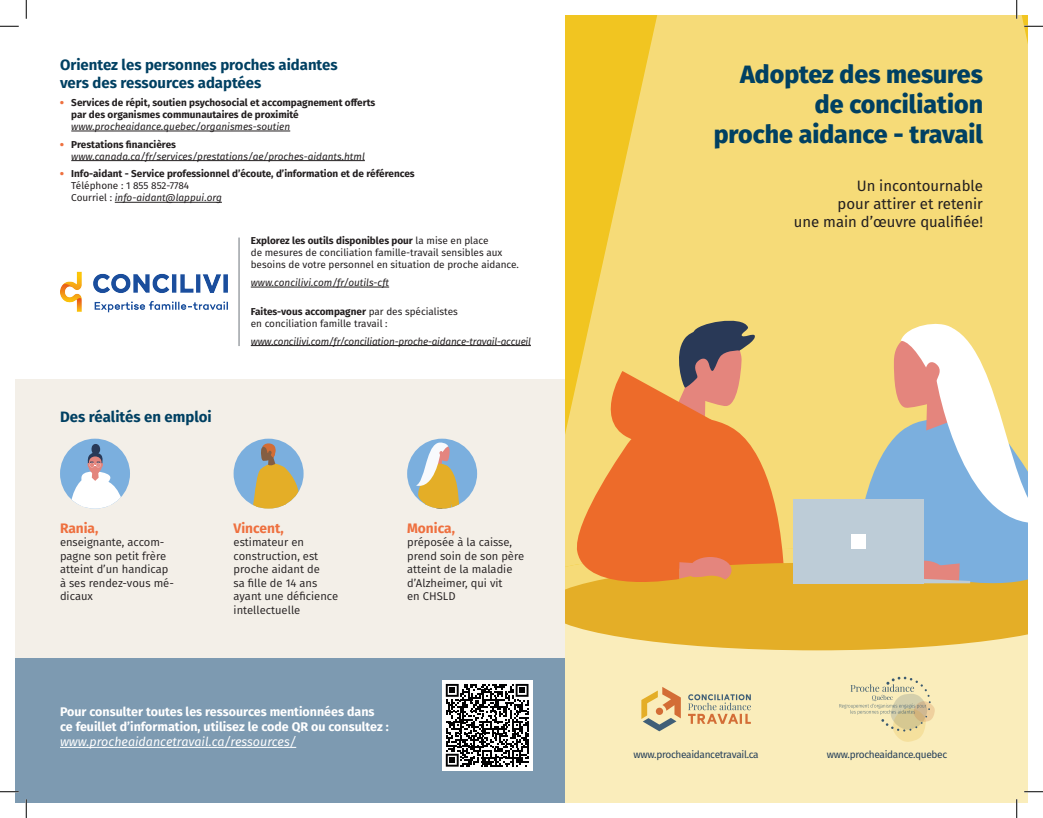
<style>
.page{position:relative;width:1043px;height:818px;background:#fff}
.page>*{position:absolute;margin:0;border:0;box-sizing:border-box;transform-origin:0 0}
.t1{font:800 25px/30px "Fira Sans";color:#004062;text-align:right}
.t2{font:700 15px/18px "Fira Sans";color:#004062}
.t3{font:15px/18px "Fira Sans";color:#231f20;text-align:right}
.t4{font:700 13.75px "Fira Sans";color:#ee703f}
.t5{font:700 12.5px/15px "Fira Sans";color:#fff}
.t6{font:italic 12.5px "Fira Sans";color:#fff}
.t7{font:11.25px/13.5px "Fira Sans";color:#231f20}
.t8{font:10.12px "Fira Sans";letter-spacing:-.03em;color:#26405a}
.t9{font:700 10px/12px "Fira Sans";color:#231f20}
.t10{font:10px/12px "Fira Sans";color:#231f20}
.t11{font:italic 10px/12px "Fira Sans";color:#231f20}
.t12{font:italic 10px "Fira Sans";letter-spacing:-.02em;color:#231f20}
.s1{font-weight:900;color:#ee703f}
.s2{font-weight:900;font-style:normal;color:#ee703f}
.s3{font-weight:700;font-style:normal}
.s4{font-weight:400}
.s5{font-weight:400;font-style:italic}
.s6{font-weight:700}
</style>
<div class="page">
<div style="left:15px;top:603px;width:1013px;height:199px;background:#faedbb"></div>
<svg style="left:565px;top:15px;width:463px;height:299px;background:#f5d86c"></svg>
<svg style="left:641px;top:687px;width:40px;height:44px"></svg>
<svg style="left:688px;top:694px;width:63px;height:29px"></svg>
<svg style="left:839px;top:676px;width:95px;height:65px"></svg>
<svg style="left:564px;top:616px;width:464px;height:34px;fill:#e4ae27"></svg>
<svg style="left:564px;top:314px;width:464px;height:302px;background:#ddb578"></svg>
<div style="left:15px;top:379px;width:549px;height:412px;background:#f3efe8"></div>
<div style="left:407px;top:438px;width:70px;height:70px;background:#7bafde;border-radius:50%"></div>
<svg style="left:416px;top:441px;width:45px;height:67px"></svg>
<div style="left:233px;top:438px;width:70px;height:70px;background:#7bafde;border-radius:50%"></div>
<svg style="left:250px;top:442px;width:50px;height:66px"></svg>
<svg style="left:233px;top:467px;width:2px;height:16px"></svg>
<hr style="left:71px;top:131px;width:219px;height:1px;background:#231f20">
<hr style="left:71px;top:160px;width:294px;height:1px;background:#231f20">
<hr style="left:115px;top:202px;width:107px;height:1px;background:#231f20">
<div style="left:60px;top:438px;width:70px;height:70px;background:#7bafde;border-radius:50%"></div>
<div style="left:91px;top:444px;width:9px;height:10px;background:#293957;border-radius:50%"></div>
<svg style="left:67px;top:451px;width:62px;height:57px"></svg>
<hr style="left:251px;top:287px;width:138px;height:1px;background:#231f20">
<hr style="left:251px;top:345px;width:280px;height:1px;background:#231f20">
<img style="left:60px;top:271px;width:167px;height:41px">
<hr style="left:239px;top:237px;width:1px;height:109px;background:#6d737a">
<div style="left:15px;top:658px;width:549px;height:144px;background:#7d9ab1"></div>
<hr style="left:60px;top:747px;width:236px;height:1px;background:#fff">
<svg style="left:442px;top:680px;width:90px;height:90px"></svg>
<svg style="left:446px;top:684px;width:82px;height:82px;background:#757576"></svg>
<svg style="left:0;top:25px;width:19px;height:2px"></svg>
<svg style="left:1024px;top:25px;width:18px;height:2px"></svg>
<svg style="left:0;top:791px;width:19px;height:1px"></svg>
<svg style="left:1024px;top:791px;width:18px;height:1px"></svg>
<svg style="left:25px;top:0;width:2px;height:19px"></svg>
<svg style="left:25px;top:799px;width:2px;height:19px"></svg>
<svg style="left:1015px;top:0;width:2px;height:19px"></svg>
<svg style="left:1015px;top:799px;width:2px;height:19px"></svg>
<h2 class="t2" style="left:60px;top:55px;width:279px">Orientez les personnes proches aidantes vers des ressources adaptées</h2>
<p class="t9" style="left:71px;top:96px;width:305px;text-indent:-11px"><span class="s1">•</span> Services de répit, soutien psychosocial et accompagnement offerts par des organismes communautaires de proximité</p>
<p class="t11" style="left:71px;top:120px;width:220px">www.procheaidance.quebec/organismes-soutien</p>
<p class="t11" style="left:71px;top:138px;width:295px;text-indent:-11px"><span class="s2">•</span> <span class="s3">Prestations financières </span>www.canada.ca/fr/services/prestations/ae/proches-aidants.html</p>
<p class="t9" style="left:71px;top:167px;width:345px;text-indent:-11px"><span class="s1">•</span> Info-aidant - Service professionnel d’écoute, d’information et de références<br><span class="s4">Téléphone : 1 855 852-7784<br>Courriel :</span> <span class="s5">info-aidant@lappui.org</span></p>
<p class="t10" style="left:251px;top:234px;width:270px"><span class="s6">Explorez les outils disponibles pour</span> la mise en place<br>de mesures de conciliation famille-travail sensibles aux besoins de votre personnel en situation de proche aidance.</p>
<p class="t11" style="left:251px;top:276px;width:140px">www.concilivi.com/fr/outils-cft</p>
<p class="t10" style="left:251px;top:305px;width:209px"><span class="s6">Faites-vous accompagner</span> par des spécialistes en conciliation famille travail :</p>
<p class="t12" style="left:251px;top:333px;width:282px">www.concilivi.com/fr/conciliation-proche-aidance-travail-accueil</p>
<h2 class="t2" style="left:60px;top:406px;width:153px">Des réalités en emploi</h2>
<p class="t4" style="left:60px;top:516px;width:40px">Rania,</p>
<p class="t7" style="left:60px;top:535px;width:115px">enseignante, accom&shy;pagne son petit frère atteint d’un handicap à ses rendez-vous mé&shy;dicaux</p>
<p class="t4" style="left:233px;top:516px;width:52px">Vincent,</p>
<p class="t7" style="left:233px;top:535px;width:106px">estimateur en construction, est proche aidant de<br>sa fille de 14 ans ayant une déficience intellectuelle</p>
<p class="t4" style="left:407px;top:516px;width:49px">Monica,</p>
<p class="t7" style="left:407px;top:535px;width:119px">préposée à la caisse, prend soin de son père atteint de la maladie d’Alzheimer, qui vit<br>en CHSLD</p>
<p class="t5" style="left:60px;top:703px;width:330px">Pour consulter toutes les ressources mentionnées dans ce feuillet d’information, utilisez le code QR ou consultez :</p>
<p class="t6" style="left:60px;top:732px;width:238px">www.procheaidancetravail.ca/ressources/</p>
<h1 class="t1" style="left:713px;top:58px;width:271px">Adoptez des mesures de conciliation<br>proche aidance - travail</h1>
<h2 class="t3" style="left:793px;top:177px;width:191px">Un incontournable<br>pour attirer et retenir<br>une main d’œuvre qualifiée!</h2>
<p class="t8" style="left:633px;top:746px;width:127px">www.procheaidancetravail.ca</p>
<p class="t8" style="left:827px;top:746px;width:122px">www.procheaidance.quebec</p>
</div>
